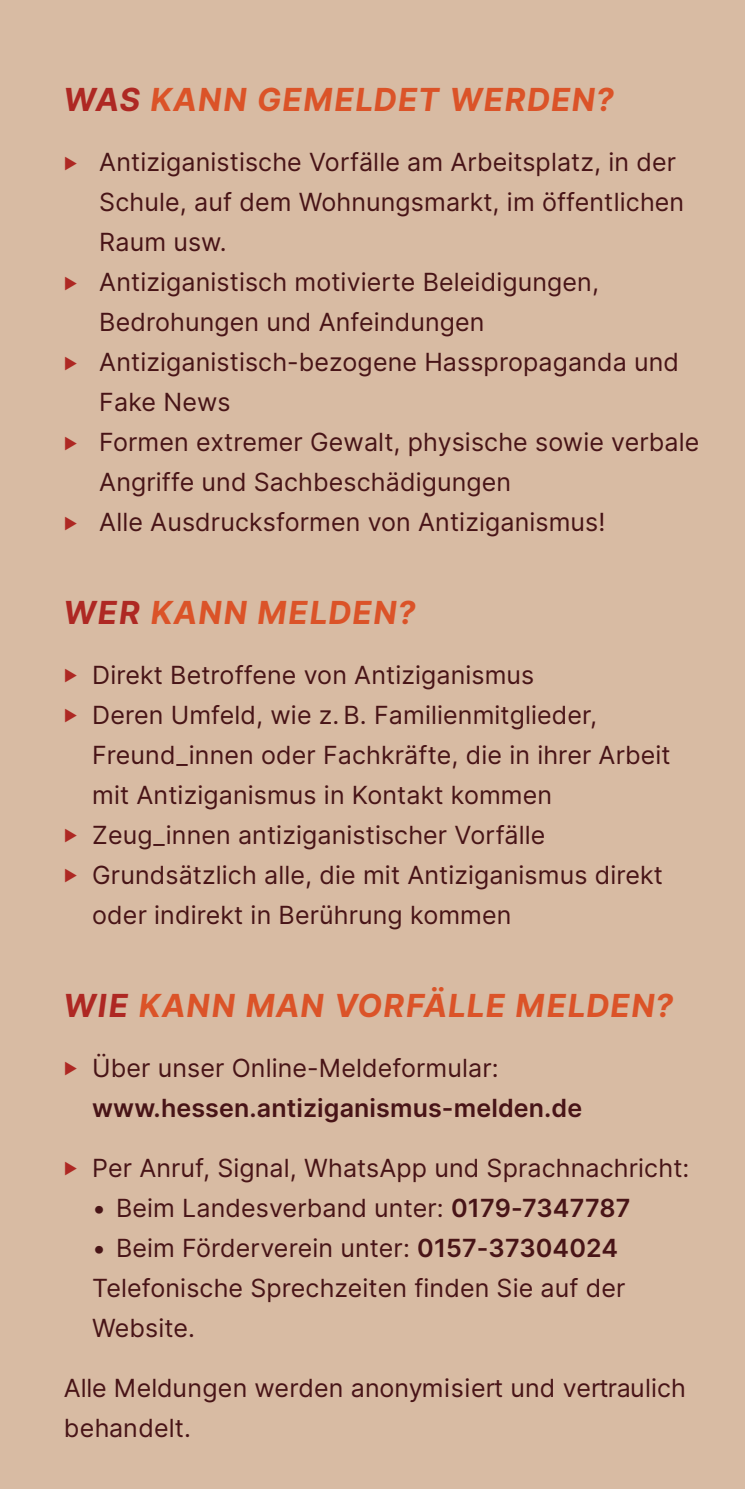
<style>
.page{position:relative;width:745px;height:1489px;background:#fff}
.page>*{position:absolute;margin:0;border:0;box-sizing:border-box;transform-origin:0 0}
.t1{font:italic 700 31.75px "Inter";letter-spacing:.035em;color:#db5328}
.t2{font:25px/40px "Inter";letter-spacing:.005em;color:#481417}
.t3{font:600 25px/40px "Inter";letter-spacing:.005em;color:#481417}
.s1{color:#ae2823}
.s2{font-size:15px;color:#ae2823}
.s3{font-weight:400;font-size:15px;color:#ae2823}
.s4{font-weight:400}
.s5{font-weight:600}
</style>
<div class="page">
<div style="left:0;top:0;width:744px;height:1488px;background:#d8bba3"></div>
<p class="t1" style="left:64px;top:76px;width:551px"><span class="s1">WAS</span> KANN GEMELDET WERDEN?</p>
<p class="t2" style="left:64px;top:141px;width:613px"><span class="s2">▶</span> Antiziganistische Vorfälle am Arbeitsplatz, in der</p>
<p class="t2" style="left:99px;top:181px;width:586px">Schule, auf dem Wohnungsmarkt, im öffentlichen</p>
<p class="t2" style="left:99px;top:221px;width:129px">Raum usw.</p>
<p class="t2" style="left:64px;top:261px;width:536px"><span class="s2">▶</span> Antiziganistisch motivierte Beleidigungen,</p>
<p class="t2" style="left:99px;top:301px;width:386px">Bedrohungen und Anfeindungen</p>
<p class="t2" style="left:64px;top:341px;width:616px"><span class="s2">▶</span> Antiziganistisch-bezogene Hasspropaganda und</p>
<p class="t2" style="left:99px;top:381px;width:133px">Fake News</p>
<p class="t2" style="left:64px;top:421px;width:636px"><span class="s2">▶</span> Formen extremer Gewalt, physische sowie verbale</p>
<p class="t2" style="left:99px;top:461px;width:413px">Angriffe und Sachbeschädigungen</p>
<p class="t2" style="left:64px;top:501px;width:542px"><span class="s2">▶</span> Alle Ausdrucksformen von Antiziganismus!</p>
<p class="t1" style="left:64px;top:588px;width:353px"><span class="s1">WER</span> KANN MELDEN?</p>
<p class="t2" style="left:64px;top:654px;width:471px"><span class="s2">▶</span> Direkt Betroffene von Antiziganismus</p>
<p class="t2" style="left:64px;top:694px;width:534px"><span class="s2">▶</span> Deren Umfeld, wie z. B. Familienmitglieder,</p>
<p class="t2" style="left:92px;top:734px;width:579px">Freund_innen oder Fachkräfte, die in ihrer Arbeit</p>
<p class="t2" style="left:92px;top:774px;width:461px">mit Antiziganismus in Kontakt kommen</p>
<p class="t2" style="left:64px;top:814px;width:482px"><span class="s2">▶</span> Zeug_innen antiziganistischer Vorfälle</p>
<p class="t2" style="left:64px;top:854px;width:600px"><span class="s2">▶</span> Grundsätzlich alle, die mit Antiziganismus direkt</p>
<p class="t2" style="left:92px;top:894px;width:420px">oder indirekt in Berührung kommen</p>
<p class="t1" style="left:64px;top:981px;width:611px"><span class="s1">WIE</span> KANN MAN VORFÄLLE MELDEN?</p>
<p class="t3" style="left:92px;top:1046px;width:491px;text-indent:-28px"><span class="s3">▶</span> <span class="s4">Über unser Online-Meldeformular: </span>www.hessen.antiziganismus-melden.de</p>
<p class="t2" style="left:64px;top:1146px;width:626px"><span class="s2">▶</span> Per Anruf, Signal, WhatsApp und Sprachnachricht:</p>
<p class="t2" style="left:92px;top:1186px;width:539px">• Beim Landesverband unter: <span class="s5">0179-7347787</span></p>
<p class="t2" style="left:92px;top:1226px;width:534px">• Beim Förderverein unter: <span class="s5">0157-37304024<br></span>Telefonische Sprechzeiten finden Sie auf der<br>Website.</p>
<p class="t2" style="left:64px;top:1366px;width:623px">Alle Meldungen werden anonymisiert und vertraulich behandelt.</p>
</div>
